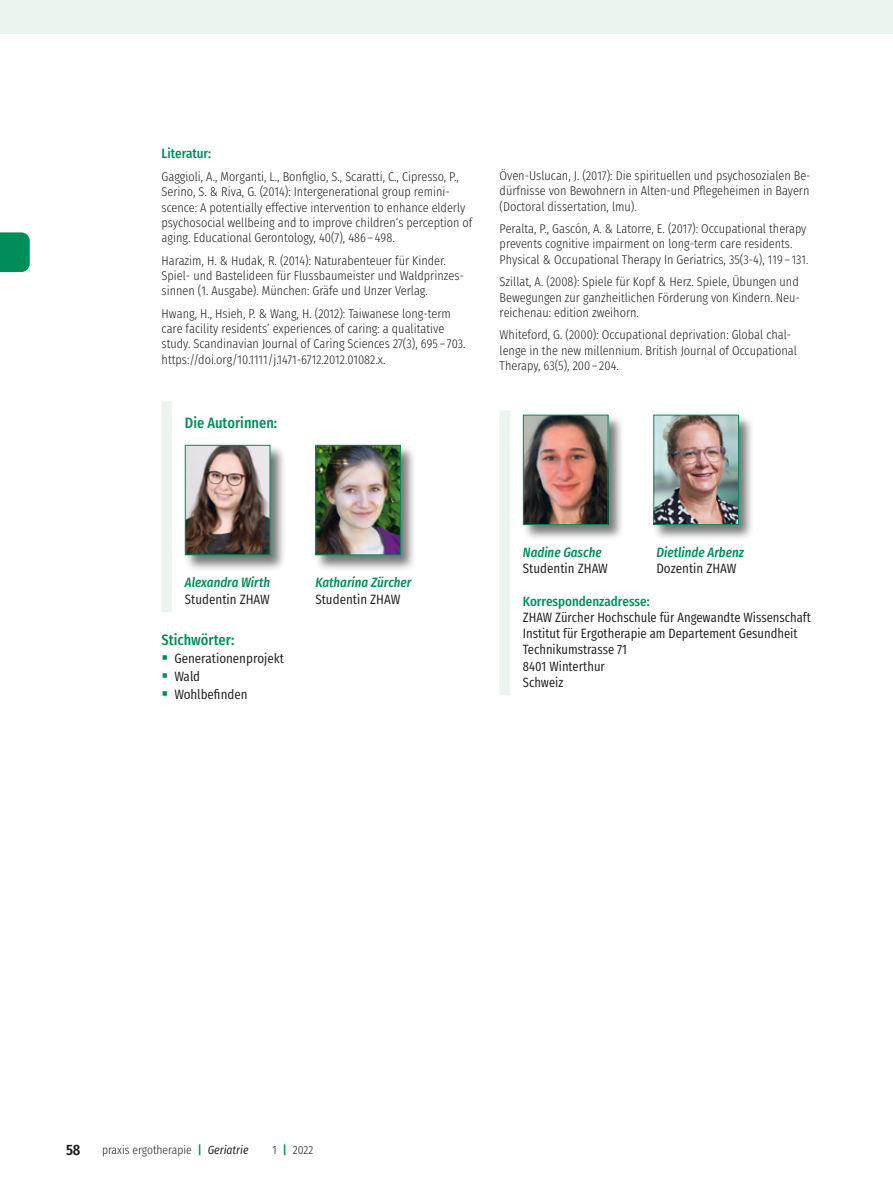
<style>
.page{position:relative;width:893px;height:1191px;background:#fff}
.page>*{position:absolute;margin:0;border:0;box-sizing:border-box;transform-origin:0 0}
.t1{font:500 15px "Fira Sans Condensed";color:#008d5a}
.t2{font:600 15px "Fira Sans Condensed";color:#1d1e1f}
.t3{font:13.5px/16.2px "Fira Sans Condensed";color:#1d1e1f}
.t4{font:italic 500 13.5px "Fira Sans Condensed";color:#008d5a}
.t5{font:500 13.5px "Fira Sans Condensed";color:#008d5a}
.t6{font:300 12.75px/15.3px "Fira Sans Condensed";color:#1d1e1f}
.t7{font:300 12px "Fira Sans Condensed";color:#1d1e1f}
.s1{font-weight:500;color:#008d5a}
.s2{font-weight:400;font-style:italic}
</style>
<div class="page">
<svg style="left:0;top:232px;width:30px;height:40px"></svg>
<div style="left:0;top:0;width:893px;height:34px;background:#ebf4ef"></div>
<div style="left:162px;top:401px;width:10px;height:211px;background:#ebf4ef"></div>
<div style="left:184px;top:444px;width:102px;height:127px;background:#1d1e1f;opacity:.6"></div>
<img style="left:187px;top:447px;width:81px;height:106px">
<div style="left:185px;top:445px;width:85px;height:110px;border:1px solid #008d5a"></div>
<div style="left:314px;top:444px;width:103px;height:127px;background:#1d1e1f;opacity:.6"></div>
<img style="left:317px;top:447px;width:82px;height:106px">
<div style="left:315px;top:445px;width:86px;height:110px;border:1px solid #008d5a"></div>
<div style="left:500px;top:410px;width:10px;height:285px;background:#ebf4ef"></div>
<div style="left:522px;top:414px;width:102px;height:127px;background:#1d1e1f;opacity:.6"></div>
<img style="left:525px;top:417px;width:81px;height:106px">
<div style="left:523px;top:415px;width:85px;height:110px;border:1px solid #008d5a"></div>
<div style="left:652px;top:414px;width:103px;height:127px;background:#1d1e1f;opacity:.6"></div>
<img style="left:655px;top:417px;width:82px;height:106px">
<div style="left:653px;top:415px;width:86px;height:110px;border:1px solid #008d5a"></div>
<p class="t5" style="left:162px;top:141px;width:51px">Literatur:</p>
<p class="t6" style="left:162px;top:167px;width:312px">Gaggioli, A., Morganti, L., Bonfiglio, S., Scaratti, C., Cipresso, P., Serino, S. &amp; Riva, G. (2014): Intergenerational group remini&shy;scence: A potentially effective intervention to enhance elderly psychosocial wellbeing and to improve children‘s perception of aging. Educational Gerontology, 40(7), 486 – 498.</p>
<p class="t6" style="left:162px;top:251px;width:304px">Harazim, H. &amp; Hudak, R. (2014): Naturabenteuer für Kinder.<br>Spiel- und Bastelideen für Flussbaumeister und Waldprinzes&shy;sinnen (1. Ausgabe). München: Gräfe und Unzer Verlag.</p>
<p class="t6" style="left:162px;top:304px;width:306px">Hwang, H., Hsieh, P. &amp; Wang, H. (2012): Taiwanese long-term care facility residents’ experiences of caring: a qualitative study. Scandinavian Journal of Caring Sciences 27(3), 695 – 703. https://doi.org/10.1111/j.1471-6712.2012.01082.x.</p>
<p class="t1" style="left:185px;top:409px;width:94px">Die Autorinnen:</p>
<p class="t6" style="left:500px;top:166px;width:313px;text-align:justify">Öven-Uslucan, J. (2017): Die spirituellen und psychosozialen Be&shy;dürfnisse von Bewohnern in Alten-und Pflegeheimen in Bayern (Doctoral dissertation, lmu).</p>
<p class="t6" style="left:500px;top:220px;width:310px">Peralta, P., Gascón, A. &amp; Latorre, E. (2017): Occupational therapy prevents cognitive impairment on long-term care residents.<br>Physical &amp; Occupational Therapy In Geriatrics, 35(3-4), 119 – 131.</p>
<p class="t6" style="left:500px;top:273px;width:302px;text-align:justify">Szillat, A. (2008): Spiele für Kopf &amp; Herz. Spiele, Übungen und Bewegungen zur ganzheitlichen Förderung von Kindern. Neu&shy;reichenau: edition zweihorn.</p>
<p class="t6" style="left:500px;top:326px;width:299px">Whiteford, G. (2000): Occupational deprivation: Global chal&shy;lenge in the new millennium. British Journal of Occupational<br>Therapy, 63(5), 200 – 204.</p>
<p class="t4" style="left:185px;top:573px;width:87px">Alexandra Wirth</p>
<p class="t4" style="left:315px;top:573px;width:98px">Katharina Zürcher</p>
<p class="t3" style="left:185px;top:589px;width:86px">Studentin ZHAW</p>
<p class="t3" style="left:315px;top:589px;width:86px">Studentin ZHAW</p>
<p class="t1" style="left:162px;top:625px;width:74px">Stichwörter:</p>
<p class="t3" style="left:174px;top:647px;width:111px;line-height:18px">Generationenprojekt<br>Wald<br>Wohlbefinden</p>
<p class="t4" style="left:523px;top:543px;width:80px">Nadine Gasche</p>
<p class="t4" style="left:656px;top:543px;width:89px">Dietlinde Arbenz</p>
<p class="t3" style="left:523px;top:559px;width:86px">Studentin ZHAW</p>
<p class="t3" style="left:656px;top:559px;width:82px">Dozentin ZHAW</p>
<p class="t5" style="left:523px;top:589px;width:128px">Korrespondenzadresse:</p>
<p class="t3" style="left:523px;top:608px;width:289px">ZHAW Zürcher Hochschule für Angewandte Wissenschaft<br>Institut für Ergotherapie am Departement Gesundheit<br>Technikumstrasse 71<br>8401 Winterthur<br>Schweiz</p>
<p class="t2" style="left:66px;top:1135px;width:16px">58</p>
<p class="t7" style="left:102px;top:1139px;width:148px">praxis ergotherapie <span class="s1">|</span> <span class="s2">Geriatrie</span></p>
<p class="t7" style="left:273px;top:1139px;width:42px">1 <span class="s1">|</span> 2022</p>
</div>
